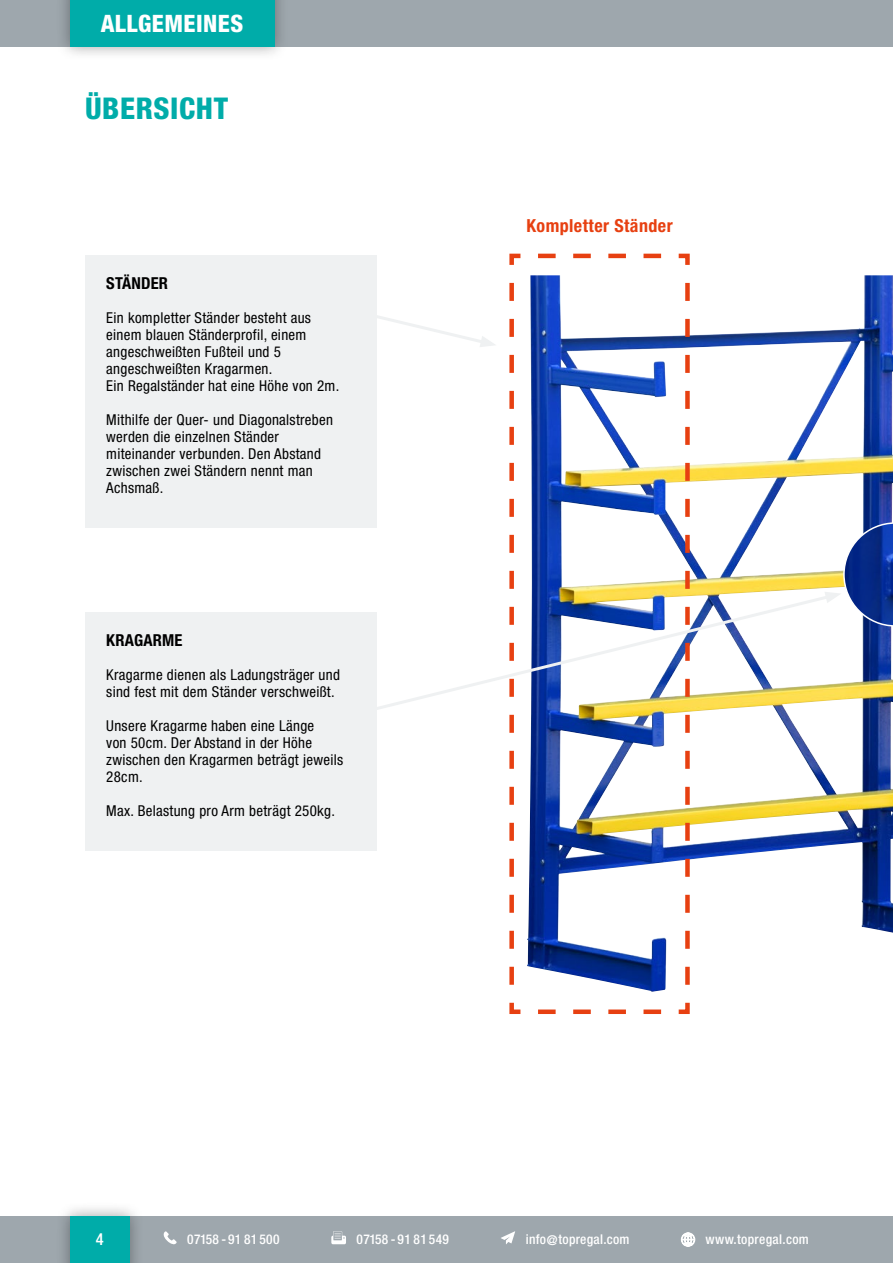
<style>
.page{position:relative;width:893px;height:1263px;background:#fff}
.page>*{position:absolute;margin:0;border:0;box-sizing:border-box;transform-origin:0 0}
.t1{font:800 condensed 30px "Helvetica Neue LT Std";letter-spacing:.02em;color:#00aca9}
.t2{font:800 condensed 24px "Helvetica Neue LT Std";letter-spacing:.02em;color:#fff}
.t3{font:700 condensed 18px "Helvetica Neue LT Std";letter-spacing:.025em;color:#e74011}
.t4{font:700 condensed 16.5px "Helvetica Neue LT Std";letter-spacing:.01em;color:#000}
.t5{font:500 condensed 16.5px "Helvetica Neue LT Std";color:#fff}
.t6{font:condensed 15px/17px "Helvetica Neue LT Std";letter-spacing:.02em;color:#000}
.t7{font:500 condensed 13.5px "Helvetica Neue LT Std";letter-spacing:.025em;color:#fff}
</style>
<div class="page">
<div style="left:0;top:1216px;width:893px;height:47px;background:#9ea7ad"></div>
<div style="left:0;top:0;width:893px;height:47px;background:#9ea7ad"></div>
<div style="left:56px;top:0;width:233px;height:61px;background:#000;opacity:.35"></div>
<div style="left:70px;top:0;width:204px;height:47px;background:#00aca9"></div>
<div style="left:56px;top:1202px;width:88px;height:61px;background:#000;opacity:.35"></div>
<div style="left:70px;top:1216px;width:60px;height:47px;background:#00aca9"></div>
<svg style="left:163px;top:1231px;width:14px;height:13px"></svg>
<svg style="left:331px;top:1231px;width:15px;height:13px"></svg>
<svg style="left:501px;top:1231px;width:14px;height:13px"></svg>
<svg style="left:681px;top:1233px;width:14px;height:13px"></svg>
<img style="left:692px;top:275px;width:201px;height:658px">
<svg style="left:376px;top:297px;width:119px;height:50px"></svg>
<svg style="left:376px;top:592px;width:459px;height:141px"></svg>
<svg style="left:824px;top:522px;width:69px;height:105px"></svg>
<div style="left:85px;top:255px;width:291px;height:272px;background:#eff1f2"></div>
<div style="left:85px;top:612px;width:291px;height:238px;background:#eff1f2"></div>
<svg style="left:507px;top:253px;width:185px;height:761px"></svg>
<h2 class="t2" style="left:101px;top:8px;width:144px">ALLGEMEINES</h2>
<h1 class="t1" style="left:85px;top:90px;width:145px">ÜBERSICHT</h1>
<p class="t4" style="left:106px;top:273px;width:63px">STÄNDER</p>
<p class="t6" style="left:106px;top:309px;width:235px">Ein kompletter Ständer besteht aus einem blauen Ständerprofil, einem angeschweißten Fußteil und 5 angeschweißten Kragarmen.<br>Ein Regalständer hat eine Höhe von 2m.</p>
<p class="t6" style="left:106px;top:411px;width:228px">Mithilfe der Quer- und Diagonalstreben werden die einzelnen Ständer miteinander verbunden. Den Abstand zwischen zwei Ständern nennt man<br>Achsmaß.</p>
<p class="t4" style="left:106px;top:630px;width:78px">KRAGARME</p>
<p class="t6" style="left:106px;top:666px;width:235px">Kragarme dienen als Ladungsträger und sind fest mit dem Ständer verschweißt.</p>
<p class="t6" style="left:106px;top:717px;width:238px">Unsere Kragarme haben eine Länge<br>von 50cm. Der Abstand in der Höhe zwischen den Kragarmen beträgt jeweils<br>28cm.</p>
<p class="t6" style="left:106px;top:802px;width:230px">Max. Belastung pro Arm beträgt 250kg.</p>
<p class="t3" style="left:526px;top:215px;width:148px">Kompletter Ständer</p>
<p class="t5" style="left:96px;top:1229px;width:9px">4</p>
<p class="t7" style="left:187px;top:1231px;width:94px">07158 - 91 81 500</p>
<p class="t7" style="left:357px;top:1231px;width:94px">07158 - 91 81 549</p>
<p class="t7" style="left:526px;top:1231px;width:105px">info@topregal.com</p>
<p class="t7" style="left:705px;top:1231px;width:105px">www.topregal.com</p>
</div>
